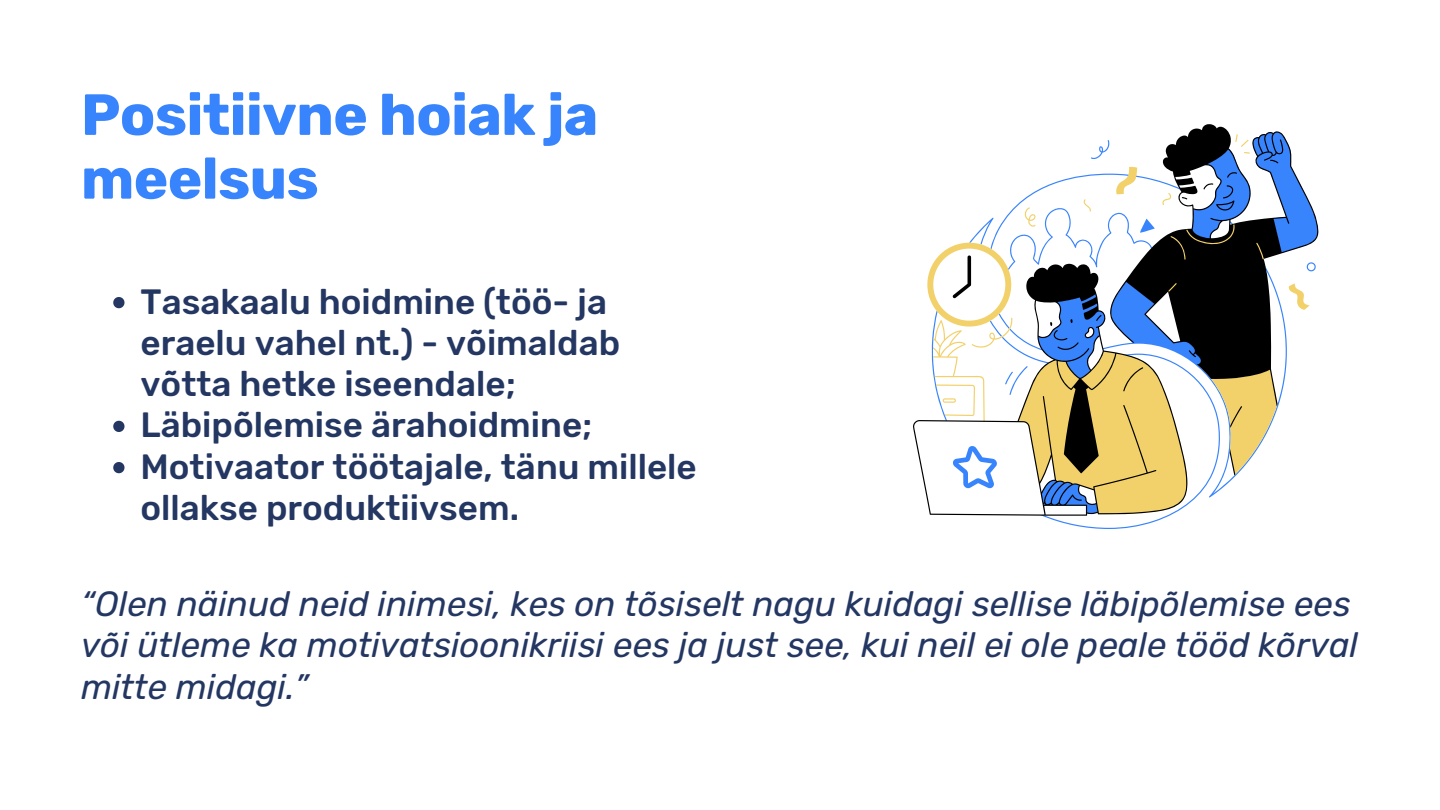
<style>
.page{position:relative;width:1440px;height:810px;background:#fff}
.page>*{position:absolute;margin:0;border:0;box-sizing:border-box;transform-origin:0 0}
.t1{font:700 58px/63.8px "Rubik";letter-spacing:-.01em;color:#3884fd}
.t2{font:italic 35px/41.2px "Rubik";color:#243762}
.t3{font:500 35px/41.2px "Rubik";color:#243762}
</style>
<div class="page">
<svg style="left:913px;top:124px;width:406px;height:392px"></svg>
<svg style="left:113px;top:297px;width:11px;height:11px"></svg>
<svg style="left:113px;top:421px;width:11px;height:11px"></svg>
<svg style="left:113px;top:462px;width:11px;height:11px"></svg>
<p class="t1" style="left:81px;top:83px;width:519px">Positiivne hoiak ja meelsus</p>
<p class="t3" style="left:140px;top:281px;width:481px">Tasakaalu hoidmine (töö- ja eraelu vahel nt.) - võimaldab võtta hetke iseendale;</p>
<p class="t3" style="left:140px;top:405px;width:453px">Läbipõlemise ärahoidmine;</p>
<p class="t3" style="left:140px;top:446px;width:558px">Motivaator töötajale, tänu millele ollakse produktiivsem.</p>
<p class="t2" style="left:81px;top:584px;width:1279px">“Olen näinud neid inimesi, kes on tõsiselt nagu kuidagi sellise läbipõlemise ees või ütleme ka motivatsioonikriisi ees ja just see, kui neil ei ole peale tööd kõrval mitte midagi.”</p>
</div>
